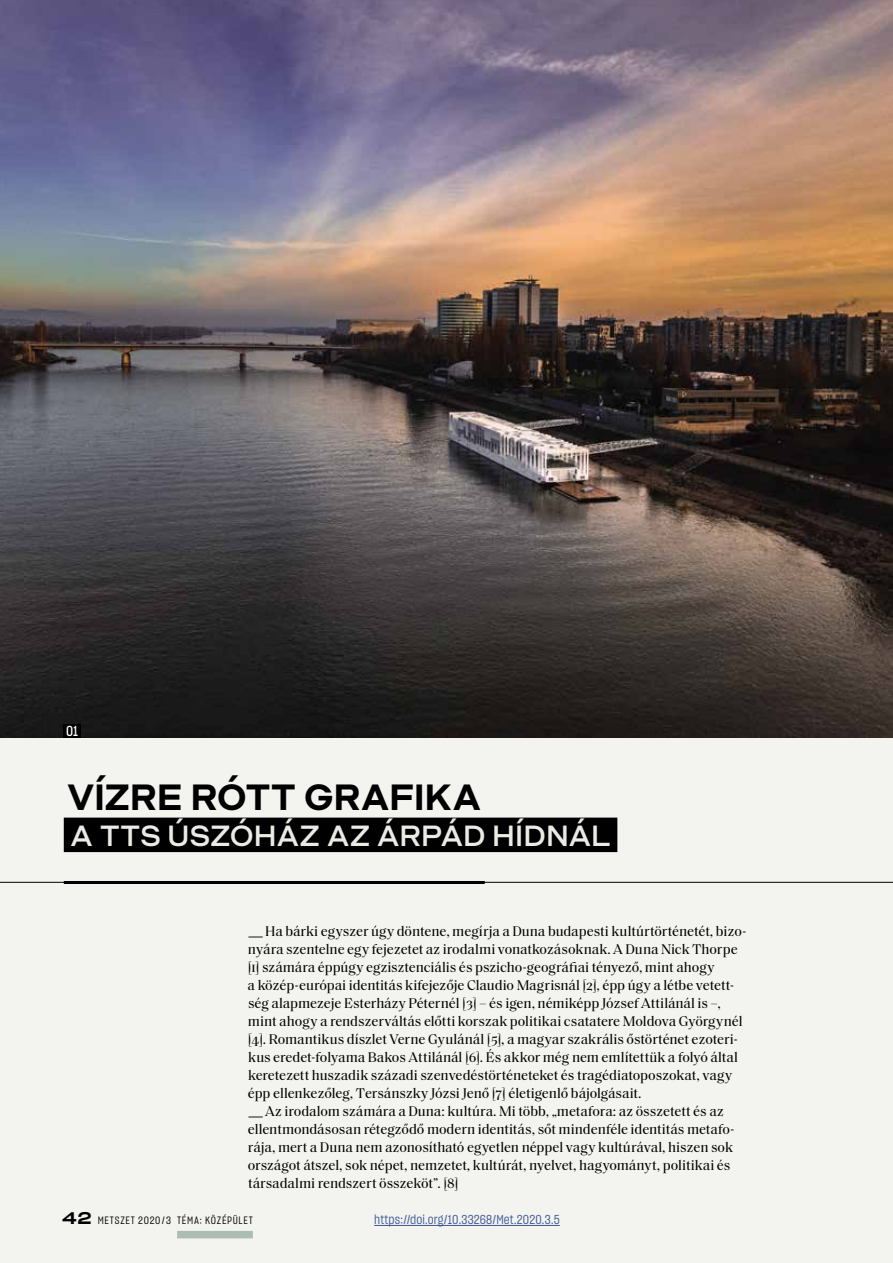
<style>
.page{position:relative;width:893px;height:1263px;background:#f3f3ef}
.page>*{position:absolute;margin:0;border:0;box-sizing:border-box;transform-origin:0 0}
.t1{font:700 37.5px "Mid Century Sans";color:#000}
.t2{font:700 30px "Mid Century Sans Sm";letter-spacing:-.005em;color:#eaebe5}
.t3{font:14.25px/18px "Saol Text";letter-spacing:-.005em;color:#000}
.t4{font:14.25px "Sharp Grotesk Medium 15";color:#fff}
.t5{font:12.75px "Sharp Grotesk Book 15";letter-spacing:.01em;color:#3b5696}
.t6{font:10.5px "Sharp Grotesk Book 15";letter-spacing:.065em;color:#000}
.s1{font-family:"Mid Century Sans"}
.s2{font-family:"Sharp Grotesk Medium 25";font-size:16.5px}
</style>
<div class="page">
<img style="left:0;top:0;width:893px;height:738px">
<div style="left:64px;top:817px;width:553px;height:35px;background:#000"></div>
<hr style="left:0;top:882px;width:893px;height:1px;background:#000">
<hr style="left:64px;top:881px;width:421px;height:3px;background:#000">
<div style="left:64px;top:724px;width:17px;height:14px;background:#000"></div>
<hr style="left:374px;top:1225px;width:186px;height:1px;background:#3b5696">
<div style="left:177px;top:1231px;width:76px;height:7px;background:#acbeb3"></div>
<p class="t4" style="left:66px;top:721px;width:13px">01</p>
<h1 class="t1" style="left:67px;top:774px;width:416px">VÍZRE RÓTT GRAFIKA</h1>
<h2 class="t2" style="left:70px;top:818px;width:542px">A TTS ÚSZÓHÁZ AZ ÁRPÁD HÍDNÁL</h2>
<p class="t3" style="left:248px;top:921px;width:500px"><span class="s1">—</span>Ha bárki egyszer úgy döntene, megírja a Duna budapesti kultúrtörténetét, bizo&shy;nyára szentelne egy fejezetet az irodalmi vonatkozásoknak. A Duna Nick Thorpe [1] számára éppúgy egzisztenciális és pszicho-geográfiai tényező, mint ahogy<br>a közép-európai identitás kifejezője Claudio Magrisnál [2], épp úgy a létbe vetett&shy;ség alapmezeje Esterházy Péternél [3] – és igen, némiképp József Attilánál is –, mint ahogy a rendszerváltás előtti korszak politikai csatatere Moldova Györgynél [4]. Romantikus díszlet Verne Gyulánál [5], a magyar szakrális őstörténet ezoteri&shy;kus eredet-folyama Bakos Attilánál [6]. És akkor még nem említettük a folyó által keretezett huszadik századi szenvedéstörténeteket és tragédiatoposzokat, vagy épp ellenkezőleg, Tersánszky Józsi Jenő [7] életigenlő bájolgásait.<br><span class="s1">—</span>Az irodalom számára a Duna: kultúra. Mi több, „metafora: az összetett és az ellentmondásosan rétegződő modern identitás, sőt mindenféle identitás metafo&shy;rája, mert a Duna nem azonosítható egyetlen néppel vagy kultúrával, hiszen sok országot átszel, sok népet, nemzetet, kultúrát, nyelvet, hagyományt, politikai és társadalmi rendszert összeköt”. [8]</p>
<p class="t6" style="left:62px;top:1213px;width:192px"><span class="s2">42</span> METSZET 2020/3 TÉMA: KÖZÉPÜLET</p>
<p class="t5" style="left:374px;top:1211px;width:187px">https://doi.org/10.33268/Met.2020.3.5</p>
</div>
